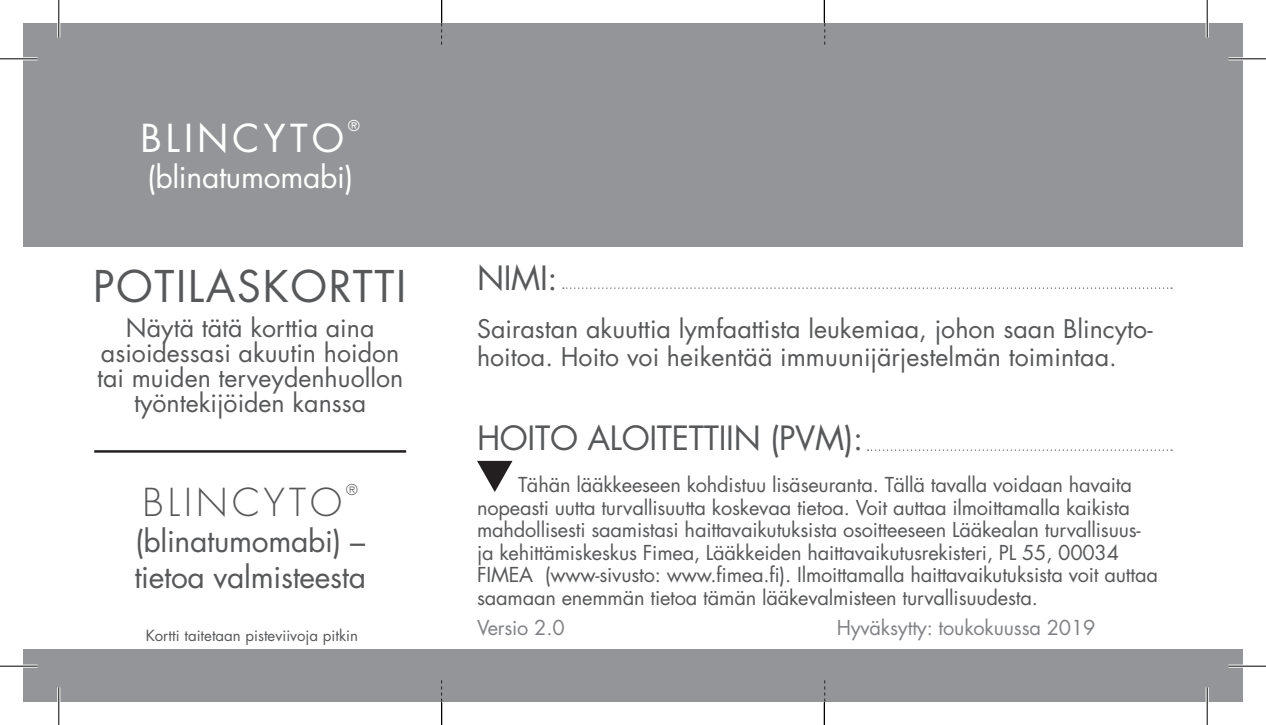
<style>
.page{position:relative;width:1266px;height:725px;background:#fff}
.page>*{position:absolute;margin:0;border:0;box-sizing:border-box;transform-origin:0 0}
.t1{font:42.5px "Futura Std";letter-spacing:.04em;color:#57585a}
.t2{font:300 37.5px "Futura Std";letter-spacing:.11em;color:#57585a}
.t3{font:37.5px "Futura Std";letter-spacing:.11em;color:#fff}
.t4{font:32.5px "Futura Std";letter-spacing:-.01em;color:#57585a}
.t5{font:30px/36px "Futura Std";letter-spacing:-.01em;color:#57585a}
.t6{font:30px "Futura Std";letter-spacing:-.01em;color:#fff}
.t7{font:25px/25px "Futura Std";color:#57585a;text-align:center}
.t8{font:20px/22.5px "Futura Std";letter-spacing:-.01em;color:#57585a}
.t9{font:20px "Futura Std";letter-spacing:-.01em;color:#808285}
.t10{font:15px "Futura Std";color:#57585a}
.t11{font:300 14.5px "Futura Std";color:#57585a}
.t12{font:14.5px "Futura Std";color:#fff}
</style>
<div class="page">
<div style="left:23px;top:23px;width:1219px;height:223px;background:#939598"></div>
<hr style="left:94px;top:450px;width:312px;height:2px;background:#231f20">
<div style="left:23px;top:649px;width:1219px;height:52px;background:#939598"></div>
<svg style="left:563px;top:287px;width:608px;height:1px"></svg>
<svg style="left:867px;top:449px;width:304px;height:1px"></svg>
<svg style="left:477px;top:460px;width:35px;height:31px"></svg>
<hr style="left:0;top:57px;width:38px;height:3px;background:#fff">
<hr style="left:1228px;top:57px;width:37px;height:3px;background:#fff">
<hr style="left:0;top:664px;width:38px;height:3px;background:#fff">
<hr style="left:1228px;top:664px;width:37px;height:3px;background:#fff">
<hr style="left:57px;top:0;width:3px;height:38px;background:#fff">
<hr style="left:57px;top:687px;width:3px;height:37px;background:#fff">
<hr style="left:1205px;top:0;width:3px;height:38px;background:#fff">
<hr style="left:1205px;top:687px;width:3px;height:37px;background:#fff">
<hr style="left:0;top:58px;width:38px;height:1px;background:#000">
<hr style="left:1228px;top:58px;width:37px;height:1px;background:#000">
<hr style="left:0;top:665px;width:38px;height:1px;background:#000">
<hr style="left:1228px;top:665px;width:37px;height:1px;background:#000">
<hr style="left:58px;top:0;width:1px;height:38px;background:#000">
<hr style="left:58px;top:687px;width:1px;height:37px;background:#000">
<hr style="left:1206px;top:0;width:1px;height:38px;background:#000">
<hr style="left:1206px;top:687px;width:1px;height:37px;background:#000">
<svg style="left:441px;top:0;width:1px;height:45px"></svg>
<svg style="left:441px;top:680px;width:1px;height:44px"></svg>
<svg style="left:823px;top:0;width:2px;height:45px"></svg>
<svg style="left:823px;top:680px;width:2px;height:44px"></svg>
<h2 class="t3" style="left:140px;top:114px;width:205px">BLINCYTO</h2>
<p class="t12" style="left:348px;top:116px;width:13px">®</p>
<h3 class="t6" style="left:147px;top:158px;width:208px">(blinatumomabi)</h3>
<h1 class="t1" style="left:93px;top:258px;width:314px">POTILASKORTTI</h1>
<p class="t7" style="left:97px;top:315px;width:308px">Näytä tätä korttia aina asioidessasi akuutin hoidon tai muiden terveydenhuollon työntekijöiden kanssa</p>
<h2 class="t2" style="left:142px;top:479px;width:201px">BLINCYTO</h2>
<p class="t11" style="left:346px;top:481px;width:13px">®</p>
<h3 class="t5" style="left:134px;top:523px;width:233px">(blinatumomabi) – tietoa valmisteesta</h3>
<p class="t10" style="left:146px;top:625px;width:214px">Kortti taitetaan pisteviivoja pitkin</p>
<h3 class="t4" style="left:477px;top:257px;width:82px">NIMI:</h3>
<p class="t7" style="left:477px;top:315px;width:677px;line-height:27.5px;text-align:left">Sairastan akuuttia lymfaattista leukemiaa, johon saan Blincyto&shy;hoitoa. Hoito voi heikentää immuunijärjestelmän toimintaa.</p>
<h3 class="t4" style="left:477px;top:417px;width:387px">HOITO ALOITETTIIN (PVM):</h3>
<p class="t8" style="left:477px;top:473px;width:682px;text-indent:41px">Tähän lääkkeeseen kohdistuu lisäseuranta. Tällä tavalla voidaan havaita nopeasti uutta turvallisuutta koskevaa tietoa. Voit auttaa ilmoittamalla kaikista mahdollisesti saamistasi haittavaikutuksista osoitteeseen Lääkealan turvallisuus&shy;ja kehittämiskeskus Fimea, Lääkkeiden haittavaikutusrekisteri, PL 55, 00034<br>FIMEA (www-sivusto: www.fimea.fi). Ilmoittamalla haittavaikutuksista voit auttaa saamaan enemmän tietoa tämän lääkevalmisteen turvallisuudesta.</p>
<p class="t9" style="left:477px;top:615px;width:89px">Versio 2.0</p>
<p class="t9" style="left:836px;top:615px;width:260px">Hyväksytty: toukokuussa 2019</p>
</div>
